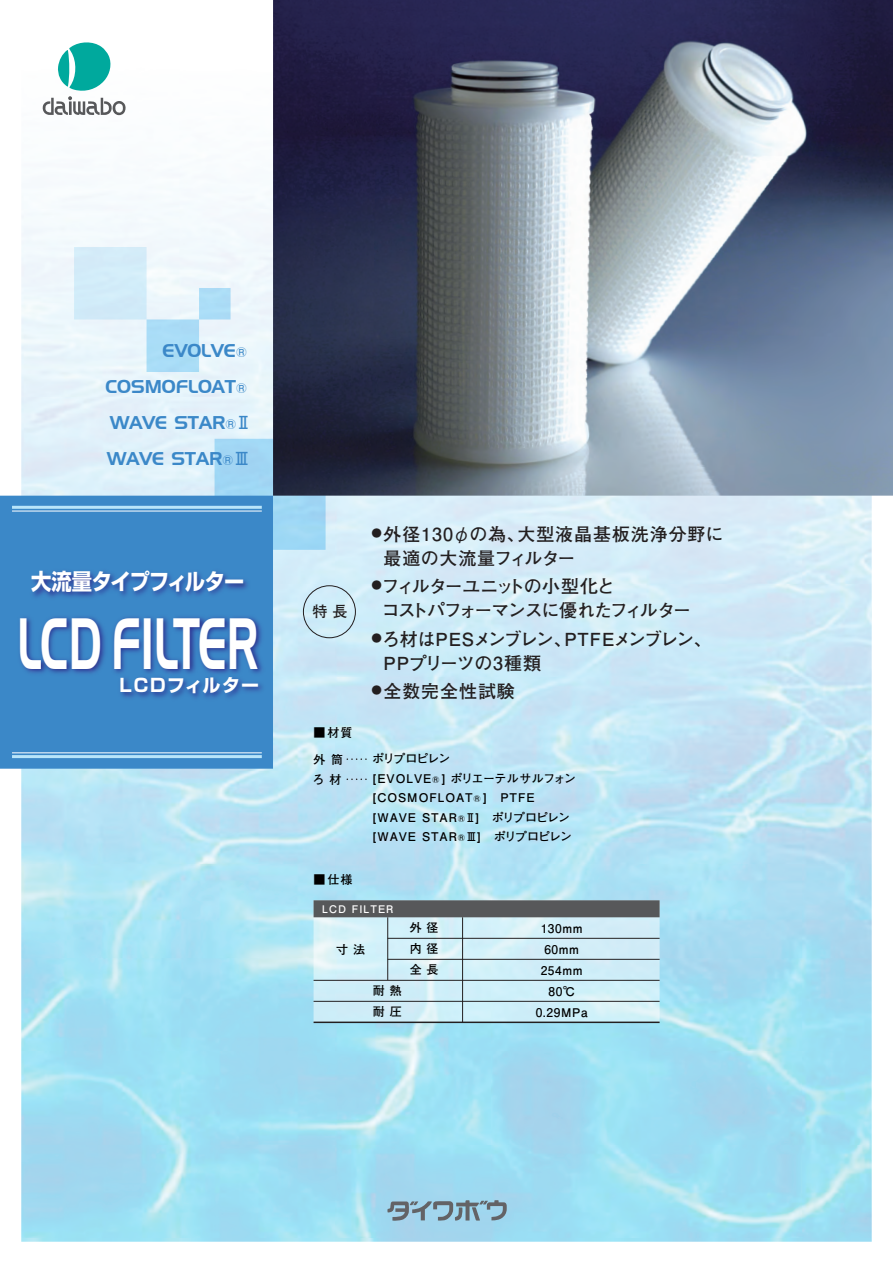
<style>
.page{position:relative;width:893px;height:1263px;background:#fff}
.page>*{position:absolute;margin:0;border:0;box-sizing:border-box;transform-origin:0 0}
.t1{font:70.5px "Handel Gothic BT";letter-spacing:-.005em;color:#fff;scale:.6 1}
.t2{font:700 22.5px "Shin Go Pro";letter-spacing:-.035em;color:#fff;scale:.9 1}
.t3{font:700 18px/24px "Futo Go B101 Pro";letter-spacing:.05em;color:#231f20}
.t4{font:18px/36px "Handel Gothic BT";color:#3b88c8}
.t5{font:700 18px/24px "Futo Go B101 Pro";letter-spacing:-.09em;color:#231f20}
.t6{font:700 18px/24px "Futo Go B101 Pro";letter-spacing:-.015em;color:#231f20}
.t7{font:700 18px "Shin Go Pro";letter-spacing:.07em;color:#fff}
.t8{font:700 15px "Futo Go B101 Pro";color:#231f20}
.t9{font:700 12px/19.5px "Futo Go B101 Pro";letter-spacing:.075em;color:#000}
.t10{font:700 12px/21px "Futo Go B101 Pro";letter-spacing:.05em;color:#000}
.t11{font:700 10.5px "Futo Go B101 Pro";letter-spacing:.1em;color:#fff}
.s1{font-family:"Futo Go B101 Pro";font-weight:700;font-size:13.2px}
.s2{font-family:"Futo Go B101 Pro";font-weight:700}
.s3{font-family:"Hira Kaku Pro W3";font-weight:400}
.s4{font-size:9px}
</style>
<div class="page">
<img style="left:21px;top:115px;width:851px;height:1127px">
<div style="left:215px;top:439px;width:111px;height:111px;background:#9fd7f4"></div>
<div style="left:199px;top:288px;width:32px;height:31px;background:#acddf7"></div>
<div style="left:147px;top:319px;width:52px;height:53px;background:#aaddf7"></div>
<div style="left:74px;top:247px;width:73px;height:72px;background:#d2ecf9"></div>
<img style="left:273px;top:0;width:620px;height:496px">
<div style="left:0;top:496px;width:273px;height:273px;background:#3b88c8"></div>
<div style="left:314px;top:900px;width:346px;height:17px;background:#57585a"></div>
<svg style="left:312px;top:917px;width:349px;height:107px;background:#c8e4ec"></svg>
<svg style="left:12px;top:505px;width:250px;height:7px;background:#8cc0e5"></svg>
<svg style="left:12px;top:752px;width:250px;height:7px"></svg>
<img style="left:20px;top:555px;width:296px;height:119px">
<img style="left:20px;top:550px;width:281px;height:101px">
<img style="left:67px;top:624px;width:250px;height:129px">
<svg style="left:42px;top:42px;width:84px;height:73px"></svg>
<svg style="left:387px;top:1200px;width:120px;height:21px;background:#88a8b8"></svg>
<div style="left:303px;top:585px;width:53px;height:53px;border:1px solid #231f20;border-radius:50%"></div>
<svg style="left:346px;top:758px;width:22px;height:3px"></svg>
<svg style="left:346px;top:778px;width:22px;height:3px"></svg>
<h3 class="t4" style="left:105px;top:333px;width:149px;text-indent:57px">EVOLVE<span class="s1">®<br></span>COSMOFLOAT<span class="s1">®<br></span>WAVE STAR<span class="s1">®</span><span class="s2">Ⅱ<br></span>WAVE STAR<span class="s1">®</span><span class="s2">Ⅲ</span></h3>
<h2 class="t2" style="left:31px;top:564px;width:239px">大流量タイプフィルター</h2>
<h1 class="t1" style="left:18px;top:601px;width:403px">LCD FILTER</h1>
<h3 class="t7" style="left:120px;top:671px;width:141px">LCDフィルター</h3>
<p class="t8" style="left:313px;top:599px;width:36px">特 長</p>
<p class="t10" style="left:313px;top:721px;width:40px">■材質</p>
<h3 class="t3" style="left:383px;top:519px;width:341px;text-indent:-12px"><sup>●</sup>外径130<span class="s3">φ</span>の為、大型液晶基板洗浄分野に最適の大流量フィルター</h3>
<h3 class="t5" style="left:382px;top:572px;width:311px;text-indent:-10px"><sup>●</sup>フィルターユニットの小型化と<br>コストパフォーマンスに優れたフィルター</h3>
<h3 class="t6" style="left:383px;top:624px;width:330px;text-indent:-12px"><sup>●</sup>ろ材はPESメンブレン、PTFEメンブレン、<br>PPプリーツの3種類</h3>
<h3 class="t3" style="left:371px;top:677px;width:145px"><sup>●</sup>全数完全性試験</h3>
<p class="t10" style="left:313px;top:748px;width:32px;line-height:19.5px">外 筒ろ 材</p>
<p class="t9" style="left:372px;top:747px;width:205px">ポリプロピレン<br>[EVOLVE<span class="s4">®</span> ] ポリエーテルサルフォン[COSMOFLOAT<span class="s4">®</span> ]　PTFE [WAVE STAR<span class="s4">®</span>Ⅱ]　ポリプロピレン[WAVE STAR<span class="s4">®</span>Ⅲ]　ポリプロピレン</p>
<p class="t10" style="left:313px;top:867px;width:40px">■仕様</p>
<p class="t11" style="left:322px;top:900px;width:73px">LCD FILTER</p>
<p class="t10" style="left:336px;top:937px;width:30px">寸法</p>
<p class="t10" style="left:373px;top:978px;width:30px">耐熱耐圧</p>
<p class="t10" style="left:410px;top:916px;width:30px;text-align:justify">外径内径全長</p>
<p class="t10" style="left:536px;top:916px;width:54px;text-align:center">130mm<br>60mm<br>254mm<br>80℃<br>0.29MPa</p>
</div>
